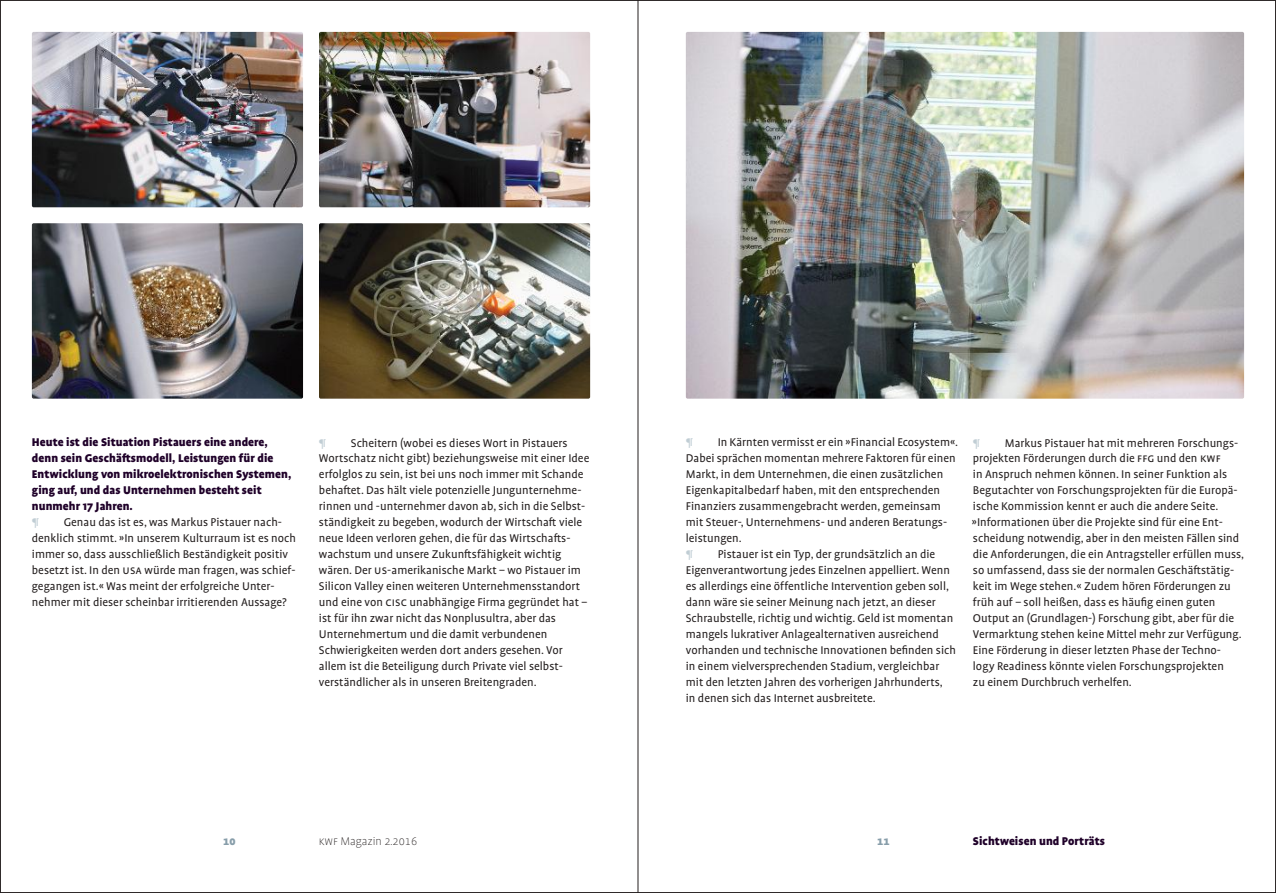
<style>
.page{position:relative;width:1276px;height:893px;background:#fff}
.page>*{position:absolute;margin:0;border:0;box-sizing:border-box;transform-origin:0 0}
.t1{font:12.75px/16px "Profile Pro";color:#241f1f}
.t2{font:900 12.75px/16px "Profile Pro";letter-spacing:.005em;color:#1f0029}
.t3{font:200 12.75px "Proverb";color:#241f1f}
.t4{font:12.75px "Profile Pro";color:#c0cdd4}
.t5{font:900 12.75px "Profile Pro";color:#889eaa}
</style>
<div class="page">
<hr style="left:637px;top:0;width:1px;height:893px;background:#241f1f">
<img style="left:686px;top:32px;width:558px;height:367px;border-radius:2px">
<img style="left:32px;top:32px;width:271px;height:175px;border-radius:2px">
<img style="left:319px;top:223px;width:271px;height:176px;border-radius:2px">
<img style="left:32px;top:223px;width:271px;height:176px;border-radius:2px">
<img style="left:319px;top:32px;width:271px;height:175px;border-radius:2px">
<p class="t2" style="left:32px;top:435px;width:261px">Heute ist die Situation Pistauers eine andere, denn sein Geschäftsmodell, Leistungen für die Entwicklung von mikroelektronischen Systemen, ging auf, und das Unternehmen besteht seit nunmehr 17 Jahren.</p>
<p class="t4" style="left:32px;top:517px;width:9px">¶</p>
<p class="t1" style="left:32px;top:515px;width:266px;text-indent:32px">Genau das ist es, was Markus Pistauer nach&shy;denklich stimmt. »In unserem Kulturraum ist es noch immer so, dass ausschließlich Beständigkeit positiv besetzt ist. In den usa würde man fragen, was schief&shy;gegangen ist.« Was meint der erfolgreiche Unter&shy;nehmer mit dieser scheinbar irritierenden Aussage?</p>
<p class="t1" style="left:319px;top:435px;width:272px;text-indent:32px">Scheitern (wobei es dieses Wort in Pistauers Wortschatz nicht gibt) beziehungsweise mit einer Idee erfolglos zu sein, ist bei uns noch immer mit Schande behaftet. Das hält viele potenzielle Jungunternehme&shy;rinnen und -unternehmer davon ab, sich in die Selbst&shy;ständigkeit zu begeben, wodurch der Wirtschaft viele neue Ideen verloren gehen, die für das Wirtschafts&shy;wachstum und unsere Zukunftsfähigkeit wichtig wären. Der us-amerikanische Markt – wo Pistauer im Silicon Valley einen weiteren Unternehmensstandort und eine von cisc unabhängige Firma gegründet hat – ist für ihn zwar nicht das Nonplusultra, aber das Unternehmertum und die damit verbundenen Schwierigkeiten werden dort anders gesehen. Vor allem ist die Beteiligung durch Private viel selbst&shy;verständlicher als in unseren Breitengraden.</p>
<p class="t4" style="left:319px;top:438px;width:9px">¶</p>
<p class="t5" style="left:223px;top:836px;width:14px">10</p>
<p class="t3" style="left:319px;top:836px;width:100px">KWF Magazin 2.2016</p>
<p class="t1" style="left:686px;top:435px;width:274px;text-indent:32px">In Kärnten vermisst er ein »Financial Ecosystem«.<br>Dabei sprächen momentan mehrere Faktoren für einen Markt, in dem Unternehmen, die einen zusätzlichen Eigenkapitalbedarf haben, mit den entsprechenden Finanziers zusammengebracht werden, gemeinsam mit Steuer-, Unternehmens- und anderen Beratungs&shy;leistungen.</p>
<p class="t4" style="left:686px;top:549px;width:9px">¶</p>
<p class="t4" style="left:686px;top:438px;width:9px">¶</p>
<p class="t1" style="left:686px;top:547px;width:272px;text-indent:32px">Pistauer ist ein Typ, der grundsätzlich an die Eigenverantwortung jedes Einzelnen appelliert. Wenn es allerdings eine öffentliche Intervention geben soll, dann wäre sie seiner Meinung nach jetzt, an dieser Schraubstelle, richtig und wichtig. Geld ist momentan mangels lukrativer Anlagealternativen ausreichend vorhanden und technische Innovationen befinden sich in einem vielversprechenden Stadium, vergleichbar mit den letzten Jahren des vorherigen Jahrhunderts,<br>in denen sich das Internet ausbreitete.</p>
<p class="t1" style="left:972px;top:435px;width:274px;text-indent:33px">Markus Pistauer hat mit mehreren Forschungs&shy;projekten Förderungen durch die FFG und den KWF<br>in Anspruch nehmen können. In seiner Funktion als Begutachter von Forschungsprojekten für die Europä&shy;ische Kommission kennt er auch die andere Seite. »Informationen über die Projekte sind für eine Ent&shy;scheidung notwendig, aber in den meisten Fällen sind die Anforderungen, die ein Antragsteller erfüllen muss, so umfassend, dass sie der normalen Geschäftstätig&shy;keit im Wege stehen.« Zudem hören Förderungen zu früh auf – soll heißen, dass es häufig einen guten Output an (Grundlagen-) Forschung gibt, aber für die Vermarktung stehen keine Mittel mehr zur Verfügung.<br>Eine Förderung in dieser letzten Phase der Techno&shy;logy Readiness könnte vielen Forschungsprojekten<br>zu einem Durchbruch verhelfen.</p>
<p class="t4" style="left:973px;top:438px;width:9px">¶</p>
<p class="t5" style="left:877px;top:836px;width:14px">11</p>
<p class="t2" style="left:973px;top:834px;width:133px">Sichtweisen und Porträts</p>
</div>
